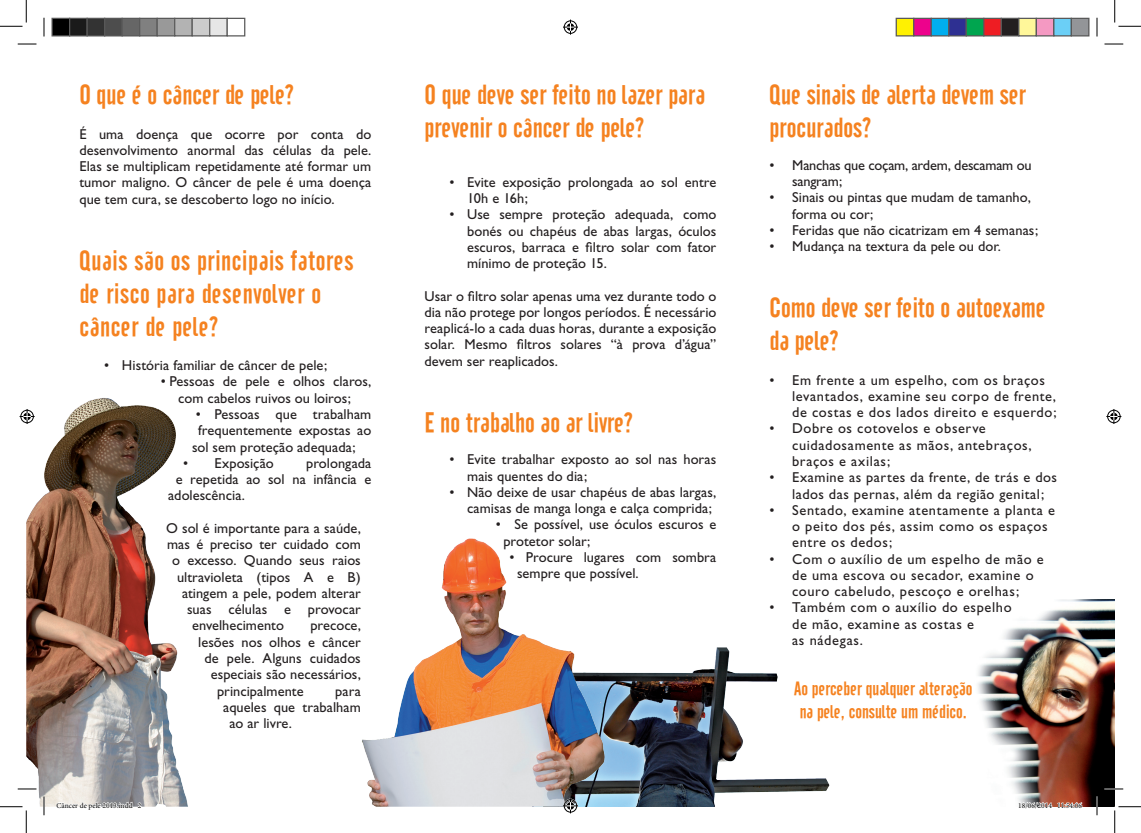
<style>
.page{position:relative;width:1141px;height:833px;background:#fff}
.page>*{position:absolute;margin:0;border:0;box-sizing:border-box;transform-origin:0 0}
.t1{font:27.5px/33px "Cafeta";color:#f58220}
.t2{font:27.5px/33px "Cafeta";letter-spacing:.02em;color:#f58220}
.t3{font:18.75px/22.5px "Cafeta";color:#f58220}
.t4{font:14.38px/16.2px "Gill Sans";letter-spacing:.005em;color:#231f20}
.t5{font:14.38px/16.2px "Gill Sans";letter-spacing:.045em;color:#231f20}
.t6{font:14.38px/16.2px "Gill Sans";letter-spacing:.04em;color:#231f20}
.t7{font:14.38px/16.2px "Gill Sans";letter-spacing:.035em;color:#231f20}
.t8{font:14.38px/16.2px "Gill Sans";letter-spacing:-.015em;color:#231f20}
.t9{font:7.5px "Minion Pro";color:#000}
</style>
<div class="page">
<img style="left:604px;top:647px;width:226px;height:159px">
<img style="left:362px;top:538px;width:242px;height:268px">
<img style="left:978px;top:599px;width:136px;height:207px">
<img style="left:26px;top:398px;width:162px;height:408px">
<svg style="left:18px;top:43px;width:18px;height:2px"></svg>
<svg style="left:1104px;top:43px;width:19px;height:2px"></svg>
<svg style="left:18px;top:787px;width:18px;height:2px"></svg>
<svg style="left:1104px;top:787px;width:19px;height:2px"></svg>
<svg style="left:43px;top:18px;width:2px;height:18px"></svg>
<svg style="left:43px;top:796px;width:2px;height:18px"></svg>
<svg style="left:1096px;top:18px;width:1px;height:18px"></svg>
<svg style="left:1096px;top:796px;width:1px;height:18px"></svg>
<svg style="left:0;top:0;width:27px;height:27px"></svg>
<svg style="left:0;top:806px;width:27px;height:26px"></svg>
<svg style="left:1114px;top:0;width:26px;height:27px"></svg>
<svg style="left:1114px;top:806px;width:26px;height:26px"></svg>
<svg style="left:563px;top:20px;width:15px;height:15px"></svg>
<svg style="left:563px;top:797px;width:15px;height:15px"></svg>
<svg style="left:20px;top:409px;width:15px;height:15px"></svg>
<svg style="left:1106px;top:409px;width:15px;height:15px"></svg>
<div style="left:52px;top:18px;width:18px;height:18px;background:#000"></div>
<div style="left:51px;top:18px;width:19px;height:18px;border:1px solid #595959"></div>
<div style="left:70px;top:18px;width:17px;height:18px;background:#1a1a1a"></div>
<div style="left:69px;top:18px;width:19px;height:18px;border:1px solid #595959"></div>
<div style="left:87px;top:18px;width:18px;height:18px;background:#333"></div>
<div style="left:86px;top:18px;width:19px;height:18px;border:1px solid #595959"></div>
<div style="left:105px;top:18px;width:17px;height:18px;background:#4d4d4d"></div>
<div style="left:104px;top:18px;width:19px;height:18px;border:1px solid #595959"></div>
<div style="left:122px;top:18px;width:18px;height:18px;background:#666"></div>
<div style="left:121px;top:18px;width:19px;height:18px;border:1px solid #595959"></div>
<div style="left:140px;top:18px;width:17px;height:18px;background:#808080"></div>
<div style="left:139px;top:18px;width:19px;height:18px;border:1px solid #595959"></div>
<div style="left:157px;top:18px;width:18px;height:18px;background:#999"></div>
<div style="left:156px;top:18px;width:19px;height:18px;border:1px solid #595959"></div>
<div style="left:175px;top:18px;width:17px;height:18px;background:#b3b3b3"></div>
<div style="left:174px;top:18px;width:19px;height:18px;border:1px solid #595959"></div>
<div style="left:192px;top:18px;width:18px;height:18px;background:#ccc"></div>
<div style="left:191px;top:18px;width:19px;height:18px;border:1px solid #595959"></div>
<div style="left:210px;top:18px;width:17px;height:18px;background:#e6e6e6"></div>
<div style="left:209px;top:18px;width:19px;height:18px;border:1px solid #595959"></div>
<div style="left:226px;top:18px;width:19px;height:18px;border:1px solid #595959"></div>
<div style="left:896px;top:18px;width:17px;height:18px;background:#fff101"></div>
<div style="left:895px;top:18px;width:19px;height:18px;border:1px solid #595959"></div>
<div style="left:913px;top:18px;width:18px;height:18px;background:#ed028c"></div>
<div style="left:913px;top:18px;width:18px;height:18px;border:1px solid #595959"></div>
<div style="left:931px;top:18px;width:17px;height:18px;background:#00aeef"></div>
<div style="left:930px;top:18px;width:19px;height:18px;border:1px solid #595959"></div>
<div style="left:948px;top:18px;width:18px;height:18px;background:#2e3092"></div>
<div style="left:948px;top:18px;width:18px;height:18px;border:1px solid #595959"></div>
<div style="left:966px;top:18px;width:17px;height:18px;background:#00a54f"></div>
<div style="left:965px;top:18px;width:19px;height:18px;border:1px solid #595959"></div>
<div style="left:983px;top:18px;width:18px;height:18px;background:#ee1d23"></div>
<div style="left:983px;top:18px;width:18px;height:18px;border:1px solid #595959"></div>
<div style="left:1001px;top:18px;width:17px;height:18px;background:#231f20"></div>
<div style="left:1000px;top:18px;width:19px;height:18px;border:1px solid #595959"></div>
<div style="left:1018px;top:18px;width:18px;height:18px;background:#fff79a"></div>
<div style="left:1018px;top:18px;width:18px;height:18px;border:1px solid #595959"></div>
<div style="left:1036px;top:18px;width:17px;height:18px;background:#f499c2"></div>
<div style="left:1035px;top:18px;width:19px;height:18px;border:1px solid #595959"></div>
<div style="left:1053px;top:18px;width:18px;height:18px;background:#6bcff6"></div>
<div style="left:1053px;top:18px;width:18px;height:18px;border:1px solid #595959"></div>
<div style="left:1071px;top:18px;width:17px;height:18px;background:#939598"></div>
<div style="left:1070px;top:18px;width:19px;height:18px;border:1px solid #595959"></div>
<svg style="left:56px;top:801px;width:86px;height:6px"></svg>
<svg style="left:1018px;top:801px;width:64px;height:6px"></svg>
<p class="t1" style="left:79px;top:79px;width:216px">O que é o câncer de pele?</p>
<p class="t4" style="left:79px;top:126px;width:293px;text-align:justify">É uma doença que ocorre por conta do desenvolvimento anormal das células da pele.<br>Elas se multiplicam repetidamente até formar um tumor maligno. O câncer de pele é uma doença que tem cura, se descoberto logo no início.</p>
<p class="t2" style="left:79px;top:244px;width:275px">Quais são os principais fatores de risco para desenvolver o câncer de pele?</p>
<p class="t4" style="left:104px;top:357px;width:224px">• História familiar de câncer de pele;</p>
<p class="t4" style="left:161px;top:373px;width:212px;text-align:center">• Pessoas de pele e olhos claros, com cabelos ruivos ou loiros;</p>
<p class="t4" style="left:196px;top:406px;width:177px">• Pessoas que trabalham</p>
<p class="t4" style="left:198px;top:422px;width:174px">frequentemente expostas ao</p>
<p class="t4" style="left:192px;top:438px;width:165px">sol sem proteção adequada;</p>
<p class="t4" style="left:183px;top:454px;width:92px">• Exposição</p>
<p class="t4" style="left:306px;top:454px;width:67px">prolongada</p>
<p class="t4" style="left:176px;top:471px;width:197px">e repetida ao sol na infância e</p>
<p class="t4" style="left:168px;top:487px;width:78px">adolescência.</p>
<p class="t4" style="left:166px;top:519px;width:196px">O sol é importante para a saúde,</p>
<p class="t4" style="left:167px;top:536px;width:195px">mas é preciso ter cuidado com</p>
<p class="t4" style="left:172px;top:552px;width:190px">o excesso. Quando seus raios</p>
<p class="t4" style="left:177px;top:568px;width:185px">ultravioleta (tipos A e B)</p>
<p class="t4" style="left:182px;top:584px;width:180px">atingem a pele, podem alterar</p>
<p class="t4" style="left:187px;top:601px;width:175px">suas células e provocar</p>
<p class="t4" style="left:192px;top:617px;width:94px">envelhecimento</p>
<p class="t4" style="left:310px;top:617px;width:52px">precoce,</p>
<p class="t4" style="left:198px;top:633px;width:164px">lesões nos olhos e câncer</p>
<p class="t4" style="left:204px;top:649px;width:158px">de pele. Alguns cuidados</p>
<p class="t4" style="left:211px;top:666px;width:151px">especiais são necessários,</p>
<p class="t4" style="left:217px;top:682px;width:88px">principalmente</p>
<p class="t4" style="left:335px;top:682px;width:27px">para</p>
<p class="t4" style="left:223px;top:698px;width:139px">aqueles que trabalham</p>
<p class="t4" style="left:229px;top:714px;width:64px">ao ar livre.</p>
<p class="t1" style="left:424px;top:79px;width:282px">O que deve ser feito no lazer para prevenir o câncer de pele?</p>
<p class="t4" style="left:467px;top:174px;width:251px;text-indent:-18px">• Evite exposição prolongada ao sol entre<br>10h e 16h;</p>
<p class="t4" style="left:467px;top:206px;width:251px;text-align:justify;text-indent:-18px">• Use sempre proteção adequada, como bonés ou chapéus de abas largas, óculos escuros, barraca e filtro solar com fator mínimo de proteção 15.</p>
<p class="t4" style="left:424px;top:287px;width:293px;text-align:justify">Usar o filtro solar apenas uma vez durante todo o dia não protege por longos períodos. É necessário reaplicá-lo a cada duas horas, durante a exposição solar. Mesmo filtros solares “à prova d’água” devem ser reaplicados.</p>
<p class="t1" style="left:424px;top:406px;width:210px">E no trabalho ao ar livre?</p>
<p class="t4" style="left:467px;top:451px;width:251px;text-indent:-18px">• Evite trabalhar exposto ao sol nas horas mais quentes do dia;</p>
<p class="t4" style="left:449px;top:483px;width:268px;text-align:right">• Não deixe de usar chapéus de abas largas, camisas de manga longa e calça comprida;</p>
<p class="t4" style="left:503px;top:516px;width:214px;text-indent:-8px">• Se possível, use óculos escuros e protetor solar;</p>
<p class="t4" style="left:517px;top:548px;width:201px;text-indent:-8px">• Procure lugares com sombra sempre que possível.</p>
<p class="t1" style="left:769px;top:79px;width:258px">Que sinais de alerta devem ser procurados?</p>
<p class="t8" style="left:792px;top:157px;width:241px;text-indent:-22px">• Manchas que coçam, ardem, descamam ou sangram;</p>
<p class="t4" style="left:792px;top:189px;width:240px;text-indent:-22px">• Sinais ou pintas que mudam de tamanho, forma ou cor;</p>
<p class="t4" style="left:769px;top:222px;width:270px">• Feridas que não cicatrizam em 4 semanas;</p>
<p class="t4" style="left:769px;top:238px;width:233px">• Mudança na textura da pele ou dor.</p>
<p class="t1" style="left:769px;top:291px;width:278px">Como deve ser feito o autoexame da pele?</p>
<p class="t5" style="left:792px;top:371px;width:266px;text-indent:-22px">• Em frente a um espelho, com os braços levantados, examine seu corpo de frente, de costas e dos lados direito e esquerdo;</p>
<p class="t6" style="left:792px;top:420px;width:241px;text-indent:-22px">• Dobre os cotovelos e observe cuidadosamente as mãos, antebraços, braços e axilas;</p>
<p class="t7" style="left:792px;top:469px;width:266px;text-indent:-22px">• Examine as partes da frente, de trás e dos lados das pernas, além da região genital;</p>
<p class="t5" style="left:792px;top:501px;width:264px;text-indent:-22px">• Sentado, examine atentamente a planta e o peito dos pés, assim como os espaços entre os dedos;</p>
<p class="t6" style="left:792px;top:550px;width:253px;text-indent:-22px">• Com o auxílio de um espelho de mão e de uma escova ou secador, examine o couro cabeludo, pescoço e orelhas;</p>
<p class="t5" style="left:792px;top:599px;width:221px;text-indent:-22px">• Também com o auxílio do espelho de mão, examine as costas e<br>as nádegas.</p>
<p class="t3" style="left:794px;top:677px;width:180px">Ao perceber qualquer alteração na pele, consulte um médico.</p>
<p class="t9" style="left:56px;top:799px;width:86px">Câncer de pele 2013.indd 2</p>
<p class="t9" style="left:1018px;top:799px;width:65px">18/06/2014 11:54:06</p>
</div>
